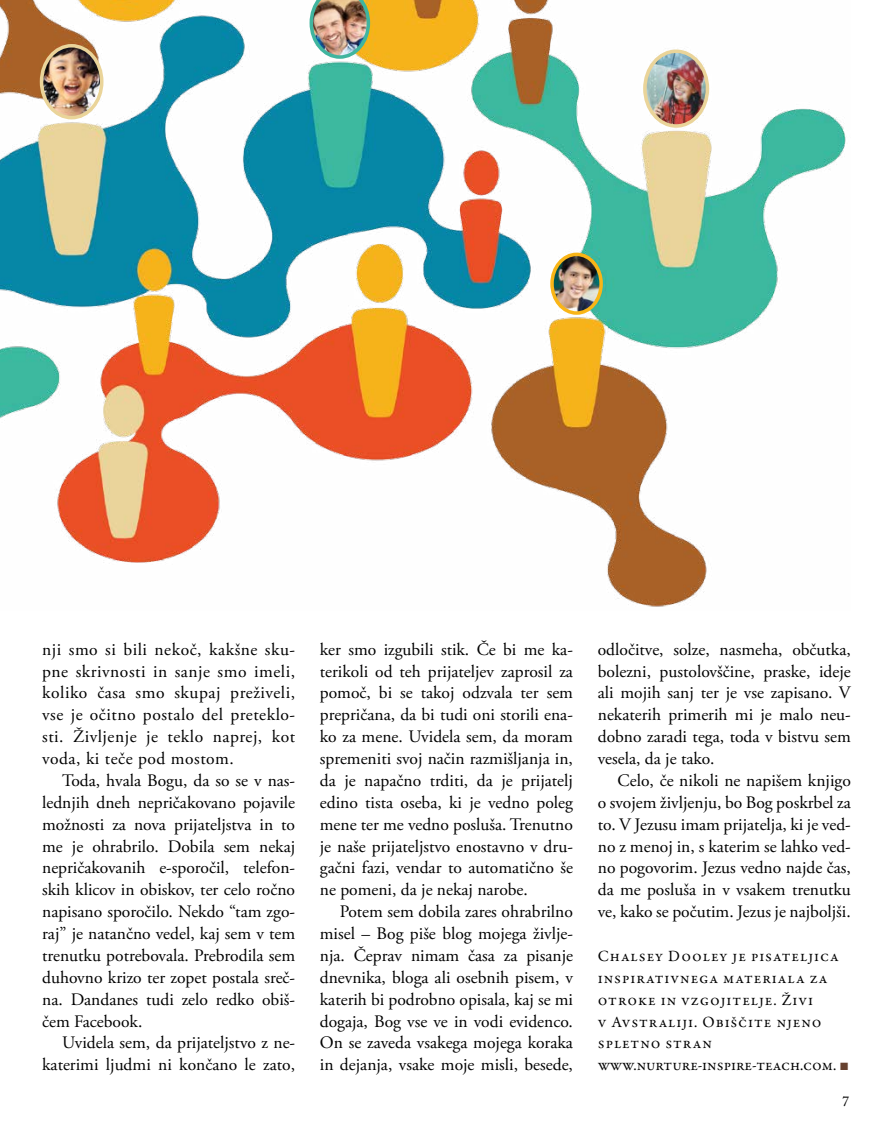
<style>
.page{position:relative;width:893px;height:1141px;background:#fff}
.page>*{position:absolute;margin:0;border:0;box-sizing:border-box;transform-origin:0 0}
.t1{font:17.5px/21.9px "Adobe Garamond Pro";color:#000;text-align:justify}
.t2{font:15.75px/21.9px "Garamond Premr Pro";letter-spacing:.06em;color:#000}
.t3{font:14px "Adobe Caslon Pro";color:#000}
.s1{font-family:"Arial";color:#66412f}
</style>
<div class="page">
<img style="left:0;top:0;width:846px;height:607px">
<img style="left:42px;top:46px;width:60px;height:72px">
<div style="left:40px;top:44px;width:63px;height:75px;border:4px solid #ead499;border-radius:50%"></div>
<img style="left:645px;top:51px;width:62px;height:75px">
<div style="left:643px;top:50px;width:66px;height:78px;border:4px solid #ead499;border-radius:50%"></div>
<img style="left:310px;top:0;width:60px;height:59px">
<img style="left:552px;top:254px;width:49px;height:59px">
<div style="left:550px;top:253px;width:53px;height:62px;border:4px solid #f9b517;border-radius:50%"></div>
<p class="t1" style="left:42px;top:639px;width:255px">nji smo si bili nekoč, kakšne sku&shy;pne skrivnosti in sanje smo imeli, koliko časa smo skupaj preživeli, vse je očitno postalo del preteklo&shy;sti. Življenje je teklo naprej, kot voda, ki teče pod mostom.</p>
<p class="t1" style="left:42px;top:770px;width:255px;text-indent:20px">Toda, hvala Bogu, da so se v nas&shy;lednjih dneh nepričakovano pojavile možnosti za nova prijateljstva in to me je ohrabrilo. Dobila sem nekaj nepričakovanih e-sporočil, telefon&shy;skih klicov in obiskov, ter celo ročno napisano sporočilo. Nekdo “tam zgo&shy;raj” je natančno vedel, kaj sem v tem trenutku potrebovala. Prebrodila sem duhovno krizo ter zopet postala sreč&shy;na. Dandanes tudi zelo redko obiš&shy;čem Facebook.</p>
<p class="t1" style="left:42px;top:1033px;width:255px;text-align:right">Uvidela sem, da prijateljstvo z ne&shy;katerimi ljudmi ni končano le zato,</p>
<p class="t1" style="left:320px;top:639px;width:255px">ker smo izgubili stik. Če bi me ka&shy;terikoli od teh prijateljev zaprosil za pomoč, bi se takoj odzvala ter sem prepričana, da bi tudi oni storili ena&shy;ko za mene. Uvidela sem, da moram spremeniti svoj način razmišljanja in, da je napačno trditi, da je prijatelj edino tista oseba, ki je vedno poleg mene ter me vedno posluša. Trenutno je naše prijateljstvo enostavno v dru&shy;gačni fazi, vendar to automatično še ne pomeni, da je nekaj narobe.</p>
<p class="t1" style="left:320px;top:901px;width:255px;text-indent:20px">Potem sem dobila zares ohrabrilno misel – Bog piše blog mojega življe&shy;nja. Čeprav nimam časa za pisanje dnevnika, bloga ali osebnih pisem, v katerih bi podrobno opisala, kaj se mi dogaja, Bog vse ve in vodi evidenco.<br>On se zaveda vsakega mojega koraka in dejanja, vsake moje misli, besede,</p>
<p class="t1" style="left:598px;top:639px;width:255px">odločitve, solze, nasmeha, občutka, bolezni, pustolovščine, praske, ideje ali mojih sanj ter je vse zapisano. V nekaterih primerih mi je malo neu&shy;dobno zaradi tega, toda v bistvu sem vesela, da je tako.</p>
<p class="t1" style="left:598px;top:770px;width:255px;text-indent:20px">Celo, če nikoli ne napišem knjigo o svojem življenju, bo Bog poskrbel za to. V Jezusu imam prijatelja, ki je ved&shy;no z menoj in, s katerim se lahko ved&shy;no pogovorim. Jezus vedno najde čas, da me posluša in v vsakem trenutku ve, kako se počutim. Jezus je najboljši.</p>
<p class="t2" style="left:598px;top:945px;width:253px">Chalsey Dooley je pisateljica inspirativnega materiala za otroke in vzgojitelje. Živi<br>v Avstraliji. Obiščite njeno spletno stran www.nurture-inspire-teach.com. <span class="s1">■</span></p>
<p class="t3" style="left:842px;top:1093px;width:8px">7</p>
</div>
